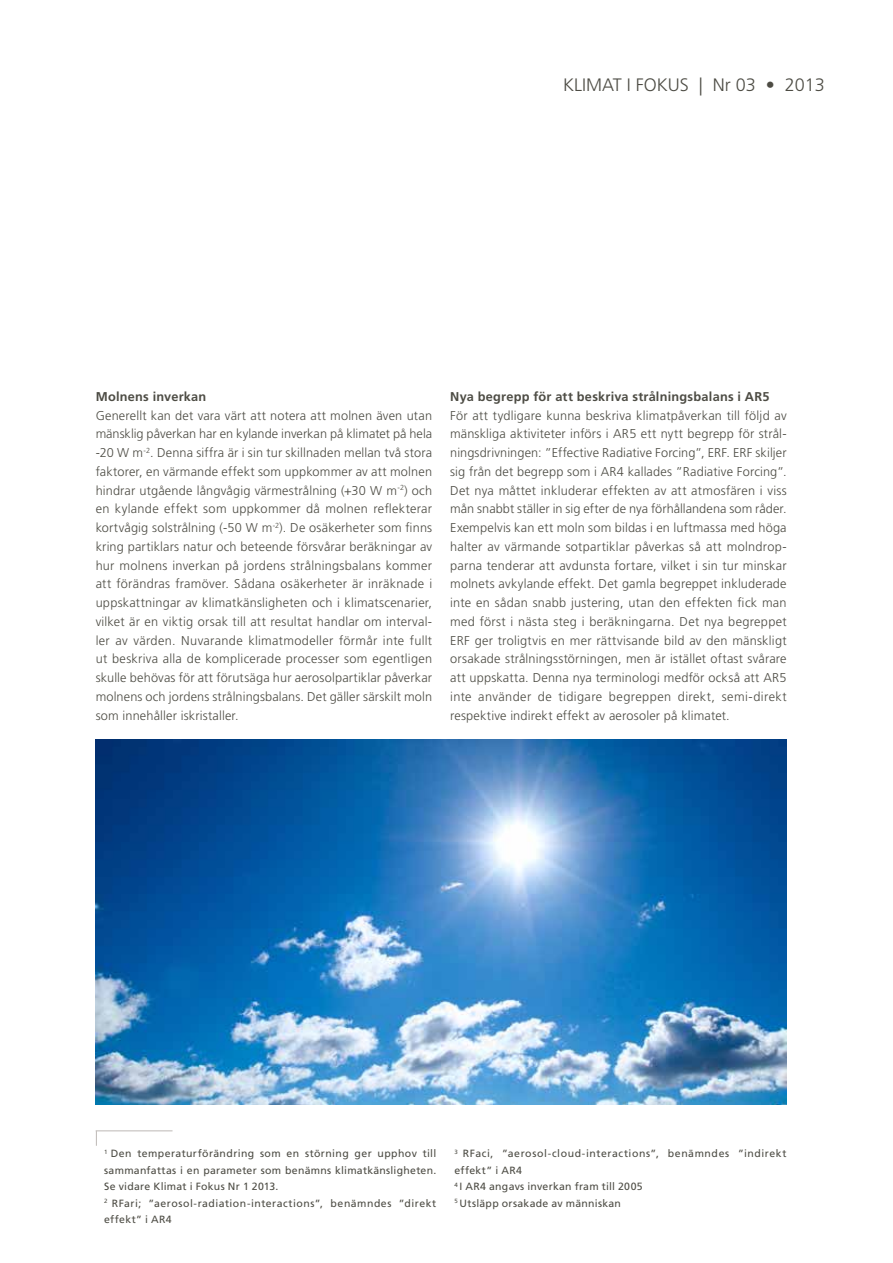
<style>
.page{position:relative;width:893px;height:1263px;background:#fff}
.page>*{position:absolute;margin:0;border:0;box-sizing:border-box;transform-origin:0 0}
.t1{font:300 18px "Frutiger LT Std";color:#4d4c44}
.t2{font:300 12.75px/18.8px "Frutiger LT Std";letter-spacing:.015em;color:#4d4c44;text-align:justify}
.t3{font:700 12.75px "Frutiger LT Std";letter-spacing:.02em;color:#4d4c44}
.t4{font:10.5px/16.5px "Frutiger LT Std";letter-spacing:.035em;color:#4d4c44}
</style>
<div class="page">
<img style="left:96px;top:740px;width:691px;height:364px">
<hr style="left:96px;top:1130px;width:77px;height:1px;background:#a49e99">
<svg style="left:96px;top:1131px;width:1px;height:15px"></svg>
<h1 class="t1" style="left:563px;top:75px;width:263px">KLIMAT I FOKUS | Nr 03 • 2013</h1>
<p class="t3" style="left:96px;top:389px;width:112px">Molnens inverkan</p>
<p class="t2" style="left:96px;top:406px;width:338px">Generellt kan det vara värt att notera att molnen även utan mänsklig påverkan har en kylande inverkan på klimatet på hela -20 W m<sup>-2</sup>. Denna siffra är i sin tur skillnaden mellan två stora faktorer, en värmande effekt som uppkommer av att molnen hindrar utgående långvågig värmestrålning (+30 W m<sup>-2</sup>) och en kylande effekt som uppkommer då molnen reflekterar kortvågig solstrålning (-50 W m<sup>-2</sup>). De osäkerheter som finns kring partiklars natur och beteende försvårar beräkningar av hur molnens inverkan på jordens strålningsbalans kommer att förändras framöver. Sådana osäkerheter är inräknade i uppskattningar av klimatkänsligheten och i klimatscenarier, vilket är en viktig orsak till att resultat handlar om interval&shy;ler av värden. N uvarande klimatmodeller förmår inte fullt ut beskriva alla de komplicerade processer som egentligen skulle behövas för att förutsäga hur aerosolpartiklar påverkar molnens och jordens strålningsbalans. Det gäller särskilt moln som innehåller iskristaller.</p>
<p class="t3" style="left:450px;top:389px;width:321px">Nya begrepp för att beskriva strålningsbalans i AR5</p>
<p class="t2" style="left:450px;top:406px;width:338px">För att tydligare kunna beskriva klimatpåverkan till följd av mänskliga aktiviteter införs i AR5 ett nytt begrepp för strål&shy;ningsdrivningen: ”Effective Radiative Forcing”, ERF. ERF</p>
<p class="t2" style="left:450px;top:443px;width:338px;text-indent:305px">skiljer sig från det begrepp som i AR4 kallades ”Radiative Forcing”.<br>Det nya måttet inkluderar effekten av att atmosfären i viss mån snabbt ställer in sig efter de nya förhållandena som råder.<br>Exempelvis kan ett moln som bildas i en luftmassa med höga halter av värmande sotpartiklar påverkas så att molndrop&shy;parna tenderar att avdunsta fortare, vilket i sin tur minskar molnets avkylande effekt. Det gamla begreppet inkluderade inte en sådan snabb justering, utan den effekten fick man med först i nästa steg i beräkningarna. Det nya begreppet ERF</p>
<p class="t2" style="left:450px;top:631px;width:338px;text-indent:24px">ger troligtvis en mer rättvisande bild av den mänskligt orsakade strålningsstörningen, men är istället oftast svårare att uppskatta. Denna nya terminologi medför också att AR5 inte använder de tidigare begreppen direkt, semi-direkt respektive indirekt effekt av aerosoler på klimatet.</p>
<p class="t4" style="left:104px;top:1145px;width:334px"><sup>1</sup> Den temperaturförändring som en störning ger upphov till sammanfattas i en parameter som benämns klimatkänsligheten.<br>Se vidare Klimat i Fokus Nr 1 2013.<br><sup>2</sup> RFari; ”aerosol-radiation-interactions”, benämndes ”direkt effekt” i AR4</p>
<p class="t4" style="left:454px;top:1145px;width:334px"><sup>3</sup> RFaci, ”aerosol-cloud-interactions”, benämndes ”indirekt effekt” i AR4<br><sup>4</sup> I AR4 angavs inverkan fram till 2005<br><sup>5</sup> Utsläpp orsakade av människan</p>
</div>
